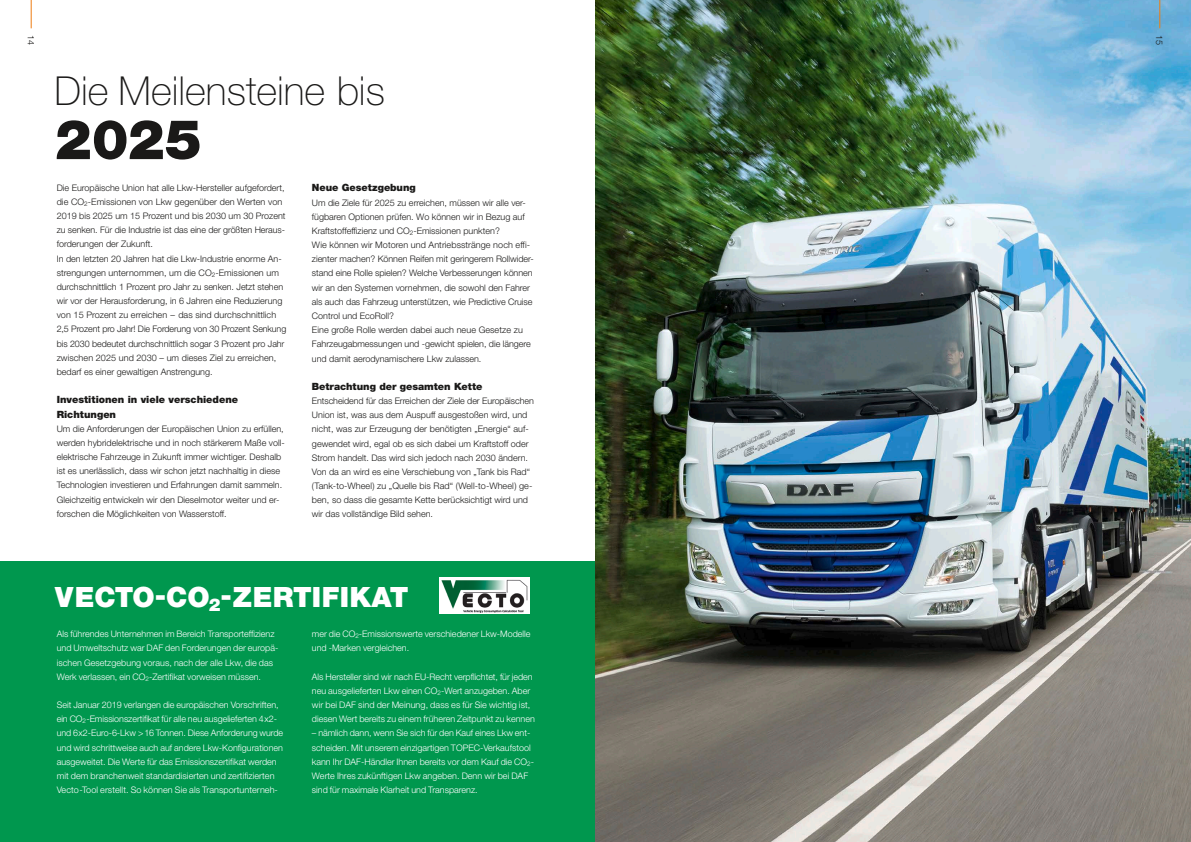
<style>
.page{position:relative;width:1191px;height:842px;background:#fff}
.page>*{position:absolute;margin:0;border:0;box-sizing:border-box;transform-origin:0 0}
._01_Heading_1{font:900 55px "Helvetica Neue LT Pro";color:#1a1918}
._01_Heading_1-2{font:100 40px "Helvetica Neue LT Pro";color:#1a1918}
._01_Heading_1-3{font:900 28px "Helvetica Neue LT Pro";letter-spacing:.005em;color:#fff}
.Copy_o__Einzug_9pt_a{font:900 10px/14.2px "Helvetica Neue LT Std";color:#1a1918}
.Copy_o__Einzug_9pt_a-2{font:300 9px/14.2px "Helvetica Neue LT Std";color:#1a1918}
._04_Body{font:300 9px/14.2px "Helvetica Neue LT Pro";color:#fff}
._04_Body-2{font:300 9px "Helvetica Neue LT Pro";color:#1a1918}
</style>
<div class="page">
<div style="left:0;top:561px;width:595px;height:281px;background:#00974e"></div>
<img style="left:595px;top:0;width:596px;height:842px">
<div style="left:439px;top:577px;width:91px;height:37px;background:#fff"></div>
<img style="left:441px;top:579px;width:87px;height:34px">
<svg style="left:31px;top:0;width:1px;height:28px"></svg>
<svg style="left:1159px;top:0;width:1px;height:28px"></svg>
<p class="_04_Body-2" style="left:36px;top:35px;width:12px;rotate:90deg">14</p>
<p class="_04_Body-2" style="left:1165px;top:35px;width:12px;rotate:90deg">15</p>
<p class="_01_Heading_1-2" style="left:55px;top:68px;width:332px">Die Meilensteine bis</p>
<p class="_01_Heading_1" style="left:55px;top:107px;width:148px">2025</p>
<p class="Copy_o__Einzug_9pt_a-2" style="left:57px;top:180px;width:230px">Die Europäische Union hat alle Lkw-Hersteller aufgefordert, die CO<sub>2</sub>-Emissionen von Lkw gegenüber den Werten von 2019 bis 2025 um 15 Prozent und bis 2030 um 30 Prozent zu senken. Für die Industrie ist das eine der größten Heraus&shy;forderungen der Zukunft.</p>
<p class="Copy_o__Einzug_9pt_a-2" style="left:57px;top:251px;width:231px">In den letzten 20 Jahren hat die Lkw-Industrie enorme An&shy;strengungen unternommen, um die CO<sub>2</sub>-Emissionen um durchschnittlich 1 Prozent pro Jahr zu senken. Jetzt stehen wir vor der Herausforderung, in 6 Jahren eine Reduzierung von 15 Prozent zu erreichen – das sind durchschnittlich 2,5 Prozent pro Jahr! Die Forderung von 30 Prozent Senkung bis 2030 bedeutet durchschnittlich sogar 3 Prozent pro Jahr zwischen 2025 und 2030 – um dieses Ziel zu erreichen, bedarf es einer gewaltigen Anstrengung.</p>
<p class="Copy_o__Einzug_9pt_a" style="left:57px;top:393px;width:183px">Investitionen in viele verschiedene<br>Richtungen</p>
<p class="Copy_o__Einzug_9pt_a-2" style="left:57px;top:421px;width:229px">Um die Anforderungen der Europäischen Union zu erfüllen, werden hybridelektrische und in noch stärkerem Maße voll&shy;elektrische Fahrzeuge in Zukunft immer wichtiger. Deshalb ist es unerlässlich, dass wir schon jetzt nachhaltig in diese Technologien investieren und Erfahrungen damit sammeln.<br>Gleichzeitig entwickeln wir den Dieselmotor weiter und er&shy;forschen die Möglichkeiten von Wasserstoff.</p>
<p class="Copy_o__Einzug_9pt_a" style="left:312px;top:181px;width:105px">Neue Gesetzgebung</p>
<p class="Copy_o__Einzug_9pt_a-2" style="left:312px;top:195px;width:223px">Um die Ziele für 2025 zu erreichen, müssen wir alle ver&shy;fügbaren Optionen prüfen. Wo können wir in Bezug auf Kraftstoffeffizienz und CO<sub>2</sub>-Emissionen punkten?<br>Wie können wir Motoren und Antriebsstränge noch effi&shy;zienter machen? Können Reifen mit geringerem Rollwider&shy;stand eine Rolle spielen? Welche Verbesserungen können wir an den Systemen vornehmen, die sowohl den Fahrer als auch das Fahrzeug unterstützen, wie Predictive Cruise Control und EcoRoll?</p>
<p class="Copy_o__Einzug_9pt_a-2" style="left:312px;top:323px;width:220px">Eine große Rolle werden dabei auch neue Gesetze zu<br>Fahrzeugabmessungen und -gewicht spielen, die längere und damit aerodynamischere Lkw zulassen.</p>
<p class="Copy_o__Einzug_9pt_a" style="left:312px;top:379px;width:172px">Betrachtung der gesamten Kette</p>
<p class="Copy_o__Einzug_9pt_a-2" style="left:312px;top:394px;width:223px">Entscheidend für das Erreichen der Ziele der Europäischen Union ist, was aus dem Auspuff ausgestoßen wird, und nicht, was zur Erzeugung der benötigten „Energie“ auf&shy;gewendet wird, egal ob es sich dabei um Kraftstoff oder Strom handelt. Das wird sich jedoch nach 2030 ändern.<br>Von da an wird es eine Verschiebung von „Tank bis Rad“ (Tank-to-Wheel) zu „Quelle bis Rad“ (Well-to-Wheel) ge&shy;ben, so dass die gesamte Kette berücksichtigt wird und wir das vollständige Bild sehen.</p>
<p class="_01_Heading_1-3" style="left:55px;top:580px;width:355px">VECTO-CO<sub>2</sub>-ZERTIFIKAT</p>
<p class="_04_Body" style="left:57px;top:627px;width:222px">Als führendes Unternehmen im Bereich Transporteffizienz und Umweltschutz war DAF den Forderungen der europä&shy;ischen Gesetzgebung voraus, nach der alle Lkw, die das Werk verlassen, ein CO<sub>2</sub>-Zertifikat vorweisen müssen.</p>
<p class="_04_Body" style="left:57px;top:698px;width:228px">Seit Januar 2019 verlangen die europäischen Vorschriften, ein CO<sub>2</sub>-Emissionszertifikat für alle neu ausgelieferten 4x2- und 6x2-Euro-6-Lkw &gt; 16 Tonnen. Diese Anforderung wurde und wird schrittweise auch auf andere Lkw-Konfigurationen ausgeweitet. Die Werte für das Emissionszertifikat werden mit dem branchenweit standardisierten und zertifizierten Vecto-Tool erstellt. So können Sie als Transportunterneh-</p>
<p class="_04_Body" style="left:312px;top:627px;width:220px">mer die CO<sub>2</sub>-Emissionswerte verschiedener Lkw-Modelle und -Marken vergleichen.</p>
<p class="_04_Body" style="left:312px;top:669px;width:224px">Als Hersteller sind wir nach EU-Recht verpflichtet, für jeden neu ausgelieferten Lkw einen CO<sub>2</sub>-Wert anzugeben. Aber wir bei DAF sind der Meinung, dass es für Sie wichtig ist, diesen Wert bereits zu einem früheren Zeitpunkt zu kennen</p>
<p class="_04_Body" style="left:312px;top:726px;width:224px">– nämlich dann, wenn Sie sich für den Kauf eines Lkw ent&shy;scheiden. Mit unserem einzigartigen TOPEC-Verkaufstool kann Ihr DAF-Händler Ihnen bereits vor dem Kauf die CO<sub>2</sub>- Werte Ihres zukünftigen Lkw angeben. Denn wir bei DAF sind für maximale Klarheit und Transparenz.</p>
</div>
